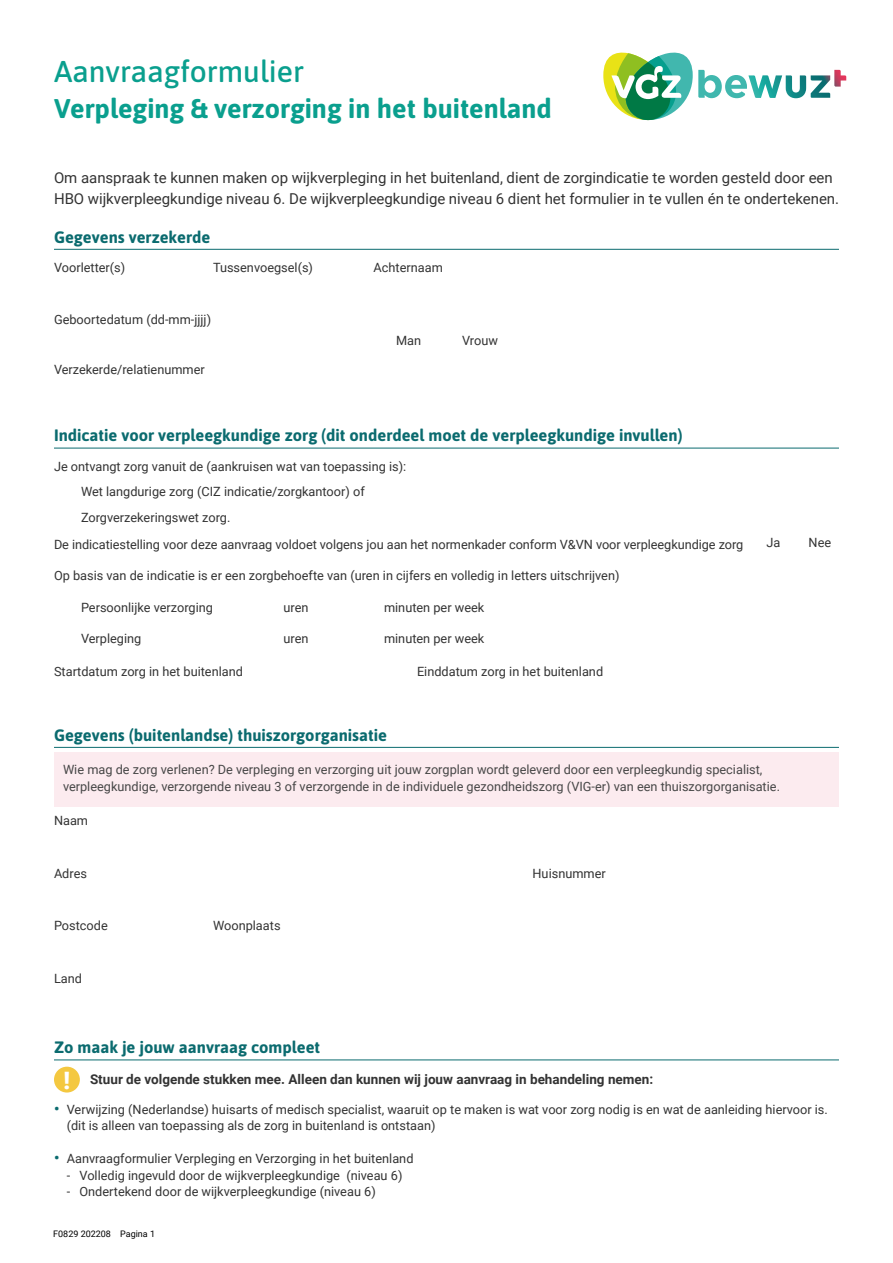
<style>
.page{position:relative;width:893px;height:1263px;background:#fff}
.page>*{position:absolute;margin:0;border:0;box-sizing:border-box;transform-origin:0 0}
.H1_Bovenkop{font:500 30px "Asap";color:#0a9f8e}
.H1_KOP{font:700 27px "Asap";color:#0a9f8e}
.t1{font:900 24px "Roboto";color:#fff}
.H2_Zonder_nummer{font:700 16.5px "Asap";color:#0b6b6f}
.intro{font:15px/21px "Roboto";color:#333}
.Melding_bold{font:700 13.5px "Roboto";color:#333}
.plat_checkbox{font:12.75px/16.5px "Roboto";color:#333}
.toelichting{font:12.75px/16.5px "Roboto";color:#474747}
.plat{font:12.75px "Roboto";color:#333}
.Plat_Gegevens_verzek{font:12.75px "Roboto";color:#333}
.Plat_invulbare_velde{font:12.75px "Roboto";color:#333}
.t2{font:9px "Roboto";color:#000}
.s1{font-weight:700;font-size:15px;color:#0b6b6f}
</style>
<div class="page">
<hr style="left:54px;top:249px;width:785px;height:1px;background:#0b6b6f">
<hr style="left:54px;top:448px;width:785px;height:1px;background:#0b6b6f">
<hr style="left:54px;top:747px;width:785px;height:1px;background:#0b6b6f">
<div style="left:54px;top:752px;width:785px;height:54px;background:#fcebef"></div>
<hr style="left:54px;top:1059px;width:785px;height:1px;background:#0b6b6f">
<div style="left:54px;top:1067px;width:26px;height:25px;background:#f4c840;border-radius:50%"></div>
<svg style="left:603px;top:52px;width:243px;height:69px"></svg>
<p class="H1_Bovenkop" style="left:54px;top:51px;width:252px">Aanvraagformulier</p>
<h1 class="H1_KOP" style="left:54px;top:89px;width:499px">Verpleging &amp; verzorging in het buitenland</h1>
<p class="intro" style="left:54px;top:166px;width:787px">Om aanspraak te kunnen maken op wijkverpleging in het buitenland, dient de zorgindicatie te worden gesteld door een<br>HBO wijkverpleegkundige niveau 6. De wijkverpleegkundige niveau 6 dient het formulier in te vullen én te ondertekenen.</p>
<p class="H2_Zonder_nummer" style="left:54px;top:225px;width:158px">Gegevens verzekerde</p>
<p class="Plat_Gegevens_verzek" style="left:54px;top:258px;width:73px">Voorletter(s)</p>
<p class="Plat_Gegevens_verzek" style="left:213px;top:258px;width:102px">Tussenvoegsel(s)</p>
<p class="Plat_Gegevens_verzek" style="left:374px;top:258px;width:71px">Achternaam</p>
<p class="Plat_Gegevens_verzek" style="left:54px;top:311px;width:159px">Geboortedatum (dd-mm-jjjj)</p>
<p class="Plat_Gegevens_verzek" style="left:396px;top:332px;width:27px">Man</p>
<p class="Plat_Gegevens_verzek" style="left:462px;top:332px;width:37px">Vrouw</p>
<p class="Plat_Gegevens_verzek" style="left:54px;top:360px;width:152px">Verzekerde/relatienummer</p>
<p class="H2_Zonder_nummer" style="left:54px;top:424px;width:630px">Indicatie voor verpleegkundige zorg (dit onderdeel moet de verpleegkundige invullen)</p>
<p class="plat" style="left:54px;top:457px;width:354px">Je ontvangt zorg vanuit de (aankruisen wat van toepassing is):</p>
<p class="plat_checkbox" style="left:81px;top:483px;width:285px">Wet langdurige zorg (CIZ indicatie/zorgkantoor) of</p>
<p class="plat_checkbox" style="left:81px;top:508px;width:151px">Zorgverzekeringswet zorg.</p>
<p class="plat_checkbox" style="left:54px;top:536px;width:691px">De indicatiestelling voor deze aanvraag voldoet volgens jou aan het normenkader conform V&amp;VN voor verpleegkundige zorg</p>
<p class="plat_checkbox" style="left:766px;top:534px;width:15px">Ja</p>
<p class="plat_checkbox" style="left:808px;top:534px;width:24px">Nee</p>
<p class="plat" style="left:54px;top:567px;width:567px">Op basis van de indicatie is er een zorgbehoefte van (uren in cijfers en volledig in letters uitschrijven)</p>
<p class="Plat_invulbare_velde" style="left:81px;top:598px;width:133px">Persoonlijke verzorging</p>
<p class="Plat_invulbare_velde" style="left:283px;top:598px;width:27px">uren</p>
<p class="Plat_invulbare_velde" style="left:384px;top:598px;width:102px">minuten per week</p>
<p class="Plat_invulbare_velde" style="left:81px;top:630px;width:62px">Verpleging</p>
<p class="Plat_invulbare_velde" style="left:283px;top:630px;width:27px">uren</p>
<p class="Plat_invulbare_velde" style="left:384px;top:630px;width:102px">minuten per week</p>
<p class="plat" style="left:54px;top:663px;width:191px">Startdatum zorg in het buitenland</p>
<p class="plat" style="left:417px;top:663px;width:188px">Einddatum zorg in het buitenland</p>
<p class="H2_Zonder_nummer" style="left:54px;top:723px;width:334px">Gegevens (buitenlandse) thuiszorgorganisatie</p>
<p class="toelichting" style="left:63px;top:761px;width:718px">Wie mag de zorg verlenen? De verpleging en verzorging uit jouw zorgplan wordt geleverd door een verpleegkundig specialist, verpleegkundige, verzorgende niveau 3 of verzorgende in de individuele gezondheidszorg (VIG-er) van een thuiszorgorganisatie.</p>
<p class="Plat_Gegevens_verzek" style="left:54px;top:812px;width:36px">Naam</p>
<p class="Plat_Gegevens_verzek" style="left:54px;top:864px;width:35px">Adres</p>
<p class="Plat_Gegevens_verzek" style="left:533px;top:864px;width:75px">Huisnummer</p>
<p class="Plat_Gegevens_verzek" style="left:54px;top:917px;width:55px">Postcode</p>
<p class="Plat_Gegevens_verzek" style="left:213px;top:917px;width:69px">Woonplaats</p>
<p class="Plat_Gegevens_verzek" style="left:54px;top:969px;width:30px">Land</p>
<p class="H2_Zonder_nummer" style="left:54px;top:1036px;width:268px">Zo maak je jouw aanvraag compleet</p>
<p class="t1" style="left:64px;top:1063px;width:8px">!</p>
<p class="Melding_bold" style="left:90px;top:1070px;width:565px">Stuur de volgende stukken mee. Alleen dan kunnen wij jouw aanvraag in behandeling nemen:</p>
<p class="plat_checkbox" style="left:67px;top:1101px;width:763px;text-indent:-13px"><span class="s1">•</span> Verwijzing (Nederlandse) huisarts of medisch specialist, waaruit op te maken is wat voor zorg nodig is en wat de aanleiding hiervoor is. (dit is alleen van toepassing als de zorg in buitenland is ontstaan)</p>
<p class="plat_checkbox" style="left:54px;top:1150px;width:361px"><span class="s1">•</span> Aanvraagformulier Verpleging en Verzorging in het buitenland</p>
<p class="plat_checkbox" style="left:67px;top:1167px;width:337px">- Volledig ingevuld door de wijkverpleegkundige (niveau 6)</p>
<p class="plat_checkbox" style="left:67px;top:1183px;width:311px">- Ondertekend door de wijkverpleegkundige (niveau 6)</p>
<p class="t2" style="left:53px;top:1227px;width:103px">F0829 202208 Pagina 1</p>
</div>
